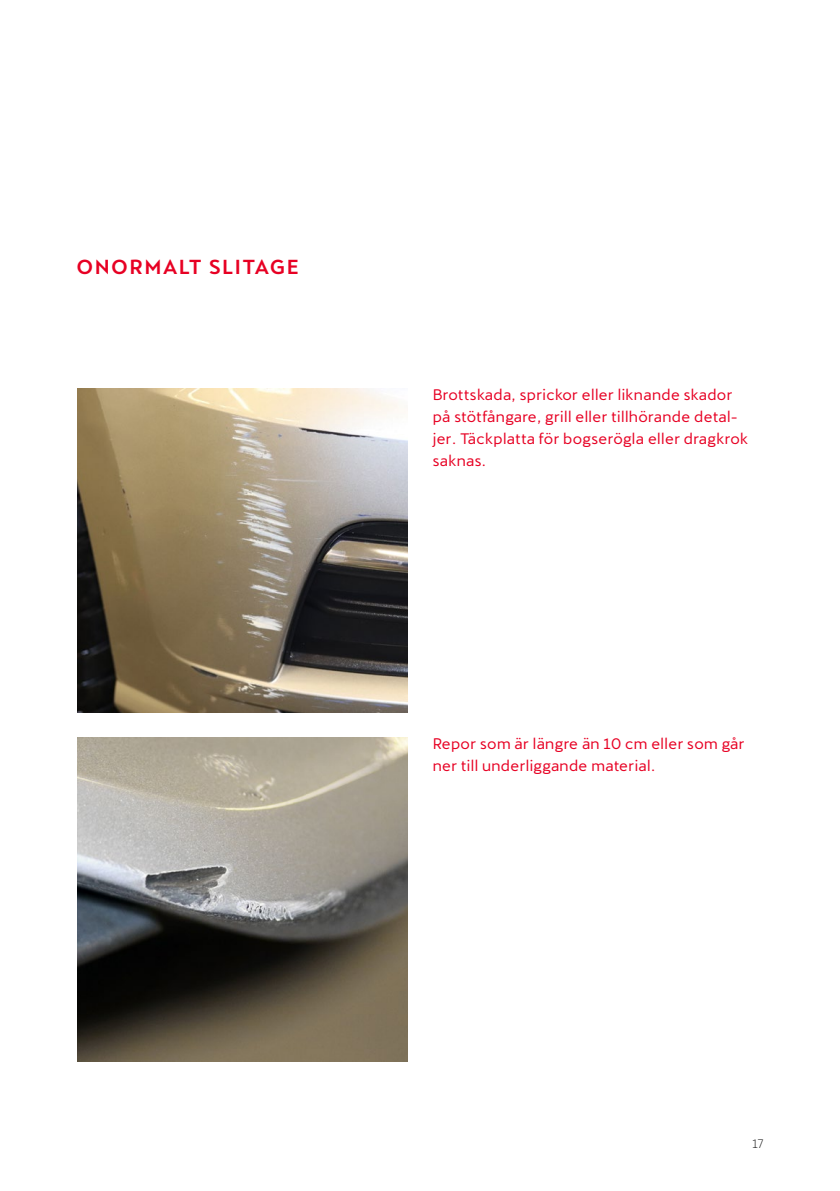
<style>
.page{position:relative;width:840px;height:1191px;background:#fff}
.page>*{position:absolute;margin:0;border:0;box-sizing:border-box;transform-origin:0 0}
.Subline{font:500 20px "Cupra";letter-spacing:.075em;color:#e70023}
.Brödtext{font:15px/22px "Cupra";letter-spacing:.025em;color:#e70023}
.t1{font:300 12px "Cupra";color:#000}
</style>
<div class="page">
<img style="left:77px;top:388px;width:330px;height:325px">
<img style="left:77px;top:737px;width:330px;height:324px">
<p class="Subline" style="left:76px;top:255px;width:224px">ONORMALT SLITAGE</p>
<p class="Brödtext" style="left:432px;top:381px;width:317px">Brottskada, sprickor eller liknande skador på stötfångare, grill eller tillhörande detal&shy;jer. Täckplatta för bogserögla eller dragkrok saknas.</p>
<p class="Brödtext" style="left:432px;top:730px;width:313px">Repor som är längre än 10 cm eller som går ner till underliggande material.</p>
<p class="t1" style="left:752px;top:1133px;width:13px">17</p>
</div>
